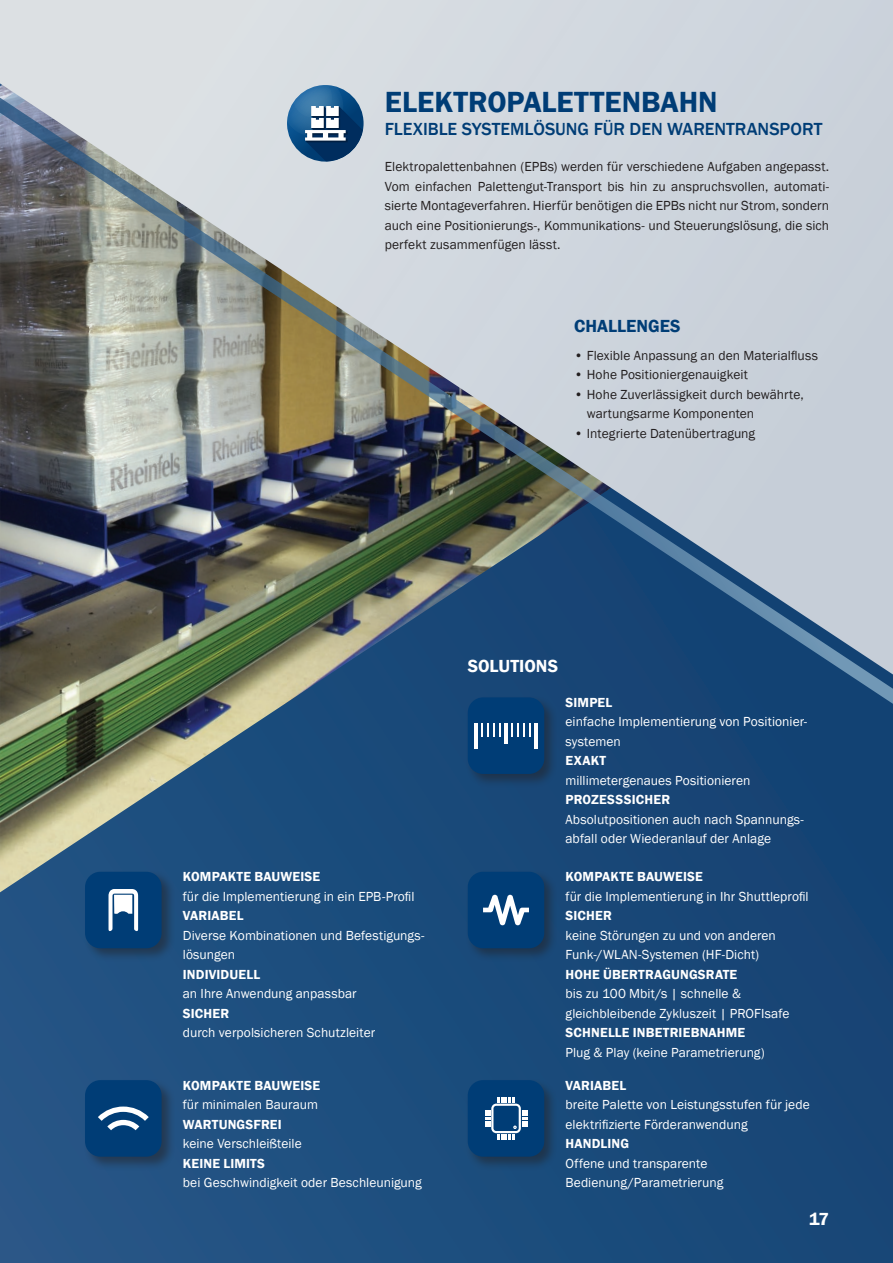
<style>
.page{position:relative;width:893px;height:1263px;background:#fff}
.page>*{position:absolute;margin:0;border:0;box-sizing:border-box;transform-origin:0 0}
.t1{font:600 30px "Franklin Gothic";color:#003d76}
.t2{font:500 18px "Franklin Gothic";color:#003d76}
.t3{font:600 18px "Franklin Gothic";color:#fff}
.t4{font:600 18px "Franklin Gothic";color:#003d76}
.t5{font:13.5px/19.5px "Franklin Gothic";letter-spacing:.005em;color:#fff}
.t6{font:13.5px/19.5px "Franklin Gothic";letter-spacing:.005em;color:#231f20;text-align:justify}
.t7{font:600 13.5px "Franklin Gothic";letter-spacing:.01em;color:#fff}
</style>
<div class="page">
<svg style="left:0;top:732px;width:893px;height:531px;background:#1b4b7b"></svg>
<svg style="left:0;top:732px;width:315px;height:124px;background:#537176"></svg>
<img style="left:0;top:0;width:893px;height:732px">
<div style="left:83px;top:870px;width:93px;height:92px;background:#231f20;opacity:.5"></div>
<div style="left:85px;top:872px;width:77px;height:76px;background:#003d76;border-radius:15px"></div>
<svg style="left:109px;top:889px;width:29px;height:42px"></svg>
<div style="left:83px;top:1078px;width:93px;height:92px;background:#231f20;opacity:.5"></div>
<div style="left:85px;top:1080px;width:77px;height:77px;background:#003d76;border-radius:15px"></div>
<svg style="left:98px;top:1106px;width:51px;height:24px"></svg>
<div style="left:466px;top:695px;width:92px;height:93px;background:#231f20;opacity:.5"></div>
<div style="left:468px;top:697px;width:76px;height:77px;background:#003d76;border-radius:15px"></div>
<hr style="left:534px;top:723px;width:4px;height:25px;background:#fff">
<svg style="left:511px;top:723px;width:20px;height:14px"></svg>
<hr style="left:504px;top:723px;width:4px;height:21px;background:#fff">
<svg style="left:481px;top:723px;width:20px;height:14px"></svg>
<hr style="left:474px;top:723px;width:4px;height:25px;background:#fff">
<svg style="left:287px;top:85px;width:77px;height:77px;background:#5d83a4"></svg>
<div style="left:466px;top:870px;width:92px;height:92px;background:#231f20;opacity:.5"></div>
<div style="left:468px;top:872px;width:76px;height:76px;background:#003d76;border-radius:15px"></div>
<svg style="left:483px;top:895px;width:46px;height:30px"></svg>
<div style="left:466px;top:1078px;width:92px;height:92px;background:#231f20;opacity:.5"></div>
<div style="left:468px;top:1080px;width:76px;height:77px;background:#003d76;border-radius:15px"></div>
<svg style="left:485px;top:1097px;width:42px;height:43px"></svg>
<h1 class="t1" style="left:385px;top:84px;width:334px">ELEKTROPALETTENBAHN</h1>
<h2 class="t2" style="left:385px;top:118px;width:439px">FLEXIBLE SYSTEMLÖSUNG FÜR DEN WARENTRANSPORT</h2>
<p class="t6" style="left:385px;top:157px;width:446px">Elektropalettenbahnen (EPBs) werden für verschiedene Aufgaben angepasst.<br>Vom einfachen Palettengut-Transport bis hin zu anspruchsvollen, automati&shy;sierte Montageverfahren. Hierfür benötigen die EPBs nicht nur Strom, sondern auch eine Positionierungs-, Kommunikations- und Steuerungslösung, die sich perfekt zusammenfügen lässt.</p>
<h2 class="t4" style="left:574px;top:314px;width:108px">CHALLENGES</h2>
<p class="t6" style="left:574px;top:346px;width:245px">• Flexible Anpassung an den Materialfluss</p>
<p class="t6" style="left:574px;top:365px;width:175px">• Hohe Positioniergenauigkeit</p>
<p class="t6" style="left:587px;top:385px;width:218px;text-indent:-13px">• Hohe Zuverlässigkeit durch bewährte, wartungsarme Komponenten</p>
<p class="t6" style="left:574px;top:424px;width:183px">• Integrierte Datenübertragung</p>
<h2 class="t3" style="left:468px;top:655px;width:92px">SOLUTIONS</h2>
<p class="t7" style="left:183px;top:868px;width:139px">KOMPAKTE BAUWEISE</p>
<p class="t5" style="left:183px;top:887px;width:233px">für die Implementierung in ein EPB-Profil</p>
<p class="t7" style="left:183px;top:907px;width:62px">VARIABEL</p>
<p class="t5" style="left:183px;top:926px;width:243px">Diverse Kombinationen und Befestigungs&shy;lösungen</p>
<p class="t7" style="left:183px;top:966px;width:79px">INDIVIDUELL</p>
<p class="t5" style="left:183px;top:984px;width:175px">an Ihre Anwendung anpassbar</p>
<p class="t7" style="left:183px;top:1005px;width:48px">SICHER</p>
<p class="t5" style="left:183px;top:1023px;width:194px">durch verpolsicheren Schutzleiter</p>
<p class="t7" style="left:183px;top:1077px;width:139px">KOMPAKTE BAUWEISE</p>
<p class="t5" style="left:183px;top:1095px;width:137px">für minimalen Bauraum</p>
<p class="t7" style="left:183px;top:1116px;width:101px">WARTUNGSFREI</p>
<p class="t5" style="left:183px;top:1134px;width:120px">keine Verschleißteile</p>
<p class="t7" style="left:183px;top:1155px;width:84px">KEINE LIMITS</p>
<p class="t5" style="left:183px;top:1173px;width:240px">bei Geschwindigkeit oder Beschleunigung</p>
<p class="t7" style="left:566px;top:694px;width:48px">SIMPEL</p>
<p class="t5" style="left:566px;top:712px;width:243px">einfache Implementierung von Positionier&shy;systemen</p>
<p class="t7" style="left:566px;top:752px;width:42px">EXAKT</p>
<p class="t5" style="left:566px;top:771px;width:186px">millimetergenaues Positionieren</p>
<p class="t7" style="left:566px;top:791px;width:106px">PROZESSSICHER</p>
<p class="t5" style="left:566px;top:810px;width:239px">Absolutpositionen auch nach Spannungs&shy;abfall oder Wiederanlauf der Anlage</p>
<p class="t7" style="left:566px;top:868px;width:139px">KOMPAKTE BAUWEISE</p>
<p class="t5" style="left:566px;top:887px;width:245px">für die Implementierung in Ihr Shuttleprofil</p>
<p class="t7" style="left:566px;top:907px;width:48px">SICHER</p>
<p class="t5" style="left:566px;top:926px;width:212px">keine Störungen zu und von anderen<br>Funk-/WLAN-Systemen (HF-Dicht)</p>
<p class="t7" style="left:566px;top:966px;width:173px">HOHE ÜBERTRAGUNGSRATE</p>
<p class="t5" style="left:566px;top:984px;width:225px">bis zu 100 Mbit/s | schnelle &amp; gleichbleibende Zykluszeit | PROFIsafe</p>
<p class="t7" style="left:566px;top:1024px;width:181px">SCHNELLE INBETRIEBNAHME</p>
<p class="t5" style="left:566px;top:1043px;width:201px">Plug &amp; Play (keine Parametrierung)</p>
<p class="t7" style="left:566px;top:1077px;width:62px">VARIABEL</p>
<p class="t5" style="left:566px;top:1095px;width:246px">breite Palette von Leistungsstufen für jede elektrifizierte Förderanwendung</p>
<p class="t7" style="left:566px;top:1135px;width:65px">HANDLING</p>
<p class="t5" style="left:566px;top:1153px;width:159px">Offene und transparente<br>Bedienung/Parametrierung</p>
<h2 class="t3" style="left:809px;top:1207px;width:22px">17</h2>
</div>
